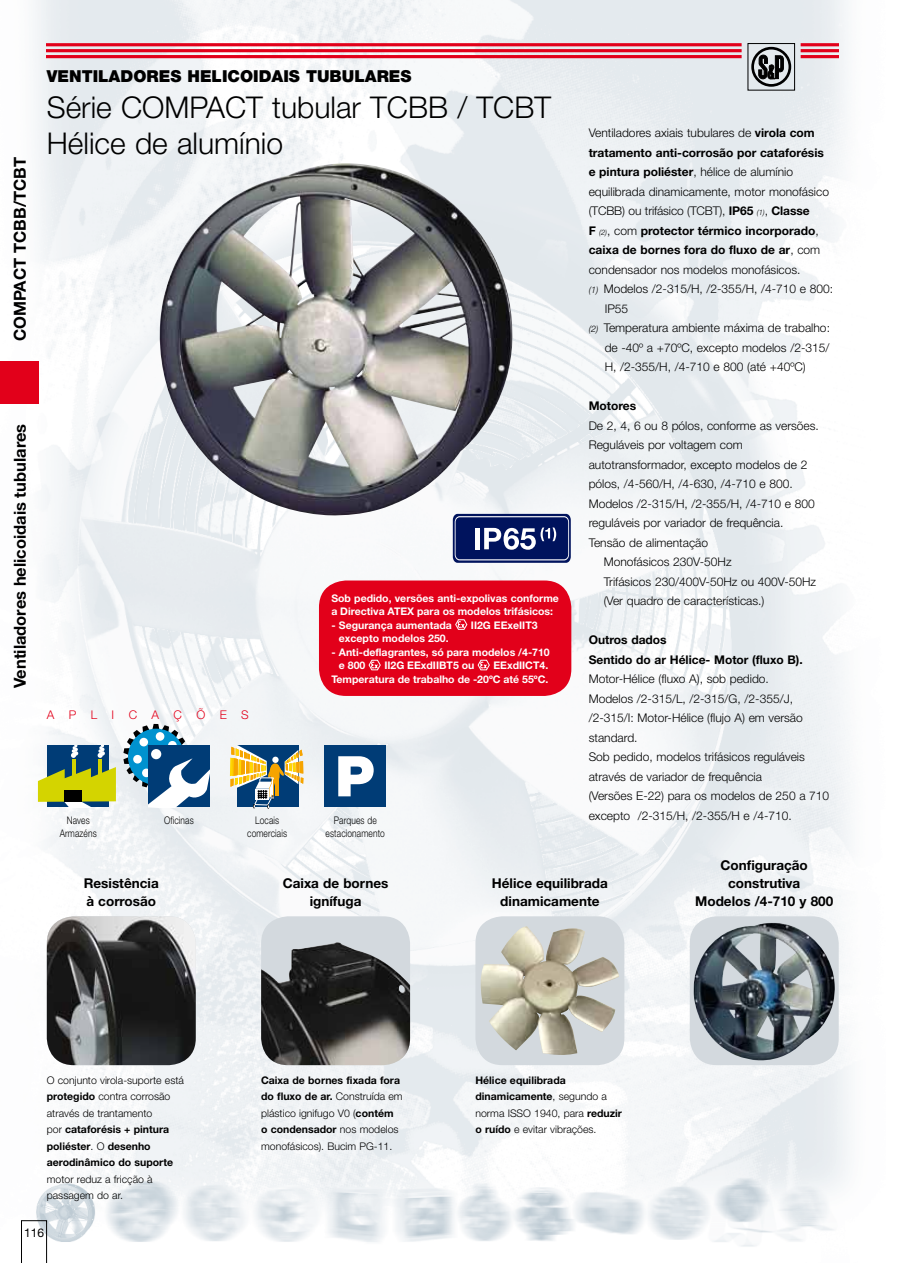
<style>
.page{position:relative;width:915px;height:1263px;background:#fff}
.page>*{position:absolute;margin:0;border:0;box-sizing:border-box;transform-origin:0 0}
.t1{font:300 30px/36px "Helvetica Neue";color:#000}
.t2{font:700 16.5px "Helvetica Neue";color:#000}
.t3{font:900 16.5px "Helvetica Neue";color:#000}
.t4{font:700 13.5px/18px "Helvetica Neue";color:#000;text-align:center}
.t5{font:300 12px/19.5px "Helvetica Neue";color:#000}
.t6{font:700 12px/19.5px "Helvetica Neue";color:#000}
.t7{font:300 12px "Helvetica Neue";letter-spacing:1.2em;color:#e2001a}
.t8{font:12px "Helvetica Neue";color:#000}
.t9{font:300 10.5px/16.5px "Helvetica Neue";color:#000}
.t10{font:700 10.5px/13.5px "Helvetica Neue";color:#fff}
.t11{font:300 10.5px/13.5px "Helvetica Neue";color:#000;text-align:center;scale:.8 1}
.s1{font-weight:700}
.s2{font-weight:300}
.s3{font-style:italic;font-size:7.5px}
.s4{font-weight:300;font-style:italic;font-size:7.5px}
.s5{font-style:italic;font-size:9px}
</style>
<div class="page">
<img style="left:34px;top:0;width:816px;height:1263px">
<div style="left:751px;top:47px;width:40px;height:40px;border:3px solid #000;border-radius:50%"></div>
<svg style="left:758px;top:55px;width:25px;height:24px"></svg>
<hr style="left:47px;top:43px;width:694px;height:3px;background:#e2001a">
<hr style="left:47px;top:49px;width:694px;height:3px;background:#e2001a">
<hr style="left:47px;top:55px;width:694px;height:3px;background:#e2001a">
<hr style="left:800px;top:43px;width:38px;height:3px;background:#e2001a">
<hr style="left:800px;top:49px;width:38px;height:3px;background:#e2001a">
<hr style="left:800px;top:55px;width:38px;height:3px;background:#e2001a">
<div style="left:0;top:361px;width:38px;height:43px;background:#e2001a"></div>
<svg style="left:21px;top:1220px;width:26px;height:43px"></svg>
<img style="left:47px;top:916px;width:149px;height:149px">
<div style="left:261px;top:916px;width:149px;height:149px;background:#d3d9de;border-radius:27px"></div>
<img style="left:261px;top:942px;width:149px;height:123px">
<div style="left:475px;top:916px;width:149px;height:149px;background:#d3d9de;border-radius:27px"></div>
<img style="left:480px;top:926px;width:140px;height:129px">
<div style="left:689px;top:916px;width:149px;height:149px;background:#d3d9de;border-radius:27px"></div>
<img style="left:692px;top:923px;width:143px;height:138px">
<img style="left:153px;top:163px;width:360px;height:353px">
<svg style="left:452px;top:514px;width:118px;height:49px;background:#34437e"></svg>
<div style="left:319px;top:580px;width:252px;height:116px;background:#e2001a;border-radius:27px"></div>
<svg style="left:455px;top:619px;width:12px;height:11px"></svg>
<svg style="left:368px;top:659px;width:13px;height:12px"></svg>
<svg style="left:477px;top:659px;width:13px;height:12px"></svg>
<div style="left:47px;top:745px;width:62px;height:62px;background:#003c76"></div>
<svg style="left:71px;top:745px;width:7px;height:13px"></svg>
<svg style="left:98px;top:745px;width:7px;height:13px"></svg>
<svg style="left:38px;top:767px;width:78px;height:40px"></svg>
<hr style="left:72px;top:759px;width:3px;height:19px;background:#d4d400">
<hr style="left:98px;top:759px;width:4px;height:19px;background:#d4d400">
<div style="left:64px;top:790px;width:17px;height:12px;background:#000"></div>
<svg style="left:123px;top:724px;width:86px;height:83px"></svg>
<div style="left:151px;top:749px;width:10px;height:10px;background:#fff;border-radius:50%"></div>
<svg style="left:230px;top:745px;width:73px;height:64px"></svg>
<div style="left:324px;top:745px;width:61px;height:62px;background:#003c76"></div>
<svg style="left:338px;top:756px;width:35px;height:40px"></svg>
<h2 class="t2" style="left:10px;top:341px;width:186px;rotate:-90deg">COMPACT TCBB/TCBT</h2>
<h2 class="t2" style="left:10px;top:688px;width:266px;rotate:-90deg">Ventiladores helicoidais tubulares</h2>
<h2 class="t3" style="left:47px;top:66px;width:366px">VENTILADORES HELICOIDAIS TUBULARES</h2>
<h1 class="t1" style="left:47px;top:89px;width:505px">Série COMPACT tubular TCBB / TCBT<br>Hélice de alumínio</h1>
<p class="t7" style="left:47px;top:707px;width:203px">APLICAÇÕES</p>
<p class="t10" style="left:331px;top:591px;width:229px">Sob pedido, versões anti-expolivas conforme a Directiva ATEX para os modelos trifásicos:</p>
<p class="t10" style="left:331px;top:618px;width:122px">- Segurança aumentada</p>
<p class="t10" style="left:471px;top:618px;width:68px">II2G EExeIIT3</p>
<p class="t10" style="left:339px;top:632px;width:111px">excepto modelos 250.</p>
<p class="t10" style="left:339px;top:645px;width:212px;text-indent:-7px">- Anti-deflagrantes, só para modelos /4-710 e 800</p>
<p class="t10" style="left:331px;top:659px;width:218px;text-align:right">EExdIICT4.<br>Temperatura de trabalho de -20ºC até 55ºC.</p>
<p class="t10" style="left:384px;top:659px;width:91px">II2G EExdIIBT5 ou</p>
<p class="t11" style="left:60px;top:813px;width:48px">Naves<br>Armazéns</p>
<p class="t11" style="left:164px;top:813px;width:39px">Oficinas</p>
<p class="t11" style="left:247px;top:813px;width:51px">Locais comerciais</p>
<p class="t11" style="left:325px;top:813px;width:76px">Parques de estacionamento</p>
<p class="t5" style="left:588px;top:123px;width:227px">Ventiladores axiais tubulares de <span class="s1">virola com</span></p>
<p class="t6" style="left:588px;top:142px;width:236px">tratamento anti-corrosão por cataforésis</p>
<p class="t6" style="left:588px;top:162px;width:206px">e pintura poliéster<span class="s2">, hélice de alumínio</span></p>
<p class="t5" style="left:588px;top:181px;width:242px">equilibrada dinamicamente, motor monofásico</p>
<p class="t5" style="left:588px;top:201px;width:222px">(TCBB) ou trifásico (TCBT), <span class="s1">IP65</span> <span class="s3">(1)</span>, <span class="s1">Classe</span></p>
<p class="t6" style="left:588px;top:220px;width:231px">F <span class="s4">(2)</span><span class="s2">, com</span> protector térmico incorporado<span class="s2">,</span></p>
<p class="t6" style="left:588px;top:240px;width:233px">caixa de bornes fora do fluxo de ar<span class="s2">, com</span></p>
<p class="t5" style="left:588px;top:259px;width:213px">condensador nos modelos monofásicos.</p>
<p class="t5" style="left:588px;top:279px;width:246px"><span class="s5">(1)</span> Modelos /2-315/H, /2-355/H, /4-710 e 800:</p>
<p class="t5" style="left:604px;top:298px;width:25px">IP55</p>
<p class="t5" style="left:588px;top:318px;width:243px"><span class="s5">(2)</span> Temperatura ambiente máxima de trabalho:</p>
<p class="t5" style="left:604px;top:337px;width:226px">de -40º a +70ºC, excepto modelos /2-315/</p>
<p class="t5" style="left:604px;top:357px;width:202px">H, /2-355/H, /4-710 e 800 (até +40ºC)</p>
<p class="t6" style="left:588px;top:396px;width:49px">Motores</p>
<p class="t5" style="left:588px;top:415px;width:232px">De 2, 4, 6 ou 8 pólos, conforme as versões.</p>
<p class="t5" style="left:588px;top:435px;width:155px">Reguláveis por voltagem com</p>
<p class="t5" style="left:588px;top:454px;width:220px">autotransformador, excepto modelos de 2</p>
<p class="t5" style="left:588px;top:474px;width:205px">pólos, /4-560/H, /4-630, /4-710 e 800.</p>
<p class="t5" style="left:588px;top:493px;width:227px">Modelos /2-315/H, /2-355/H, /4-710 e 800</p>
<p class="t5" style="left:588px;top:513px;width:196px">reguláveis por variador de frequência.</p>
<p class="t5" style="left:588px;top:532px;width:121px">Tensão de alimentação</p>
<p class="t5" style="left:603px;top:552px;width:129px">Monofásicos 230V-50Hz</p>
<p class="t5" style="left:603px;top:571px;width:214px">Trifásicos 230/400V-50Hz ou 400V-50Hz</p>
<p class="t5" style="left:603px;top:591px;width:162px">(Ver quadro de características.)</p>
<p class="t6" style="left:588px;top:630px;width:215px">Outros dados<br>Sentido do ar Hélice- Motor (fluxo B).</p>
<p class="t5" style="left:588px;top:669px;width:242px">Motor-Hélice (fluxo A), sob pedido.<br>Modelos /2-315/L, /2-315/G, /2-355/J, /2-315/I: Motor-Hélice (flujo A) em versão standard.<br>Sob pedido, modelos trifásicos reguláveis através de variador de frequência<br>(Versões E-22) para os modelos de 250 a 710 excepto /2-315/H, /2-355/H e /4-710.</p>
<p class="t4" style="left:84px;top:873px;width:76px;text-align:left">Resistência à corrosão</p>
<p class="t4" style="left:283px;top:873px;width:107px">Caixa de bornes ignífuga</p>
<p class="t4" style="left:491px;top:873px;width:118px">Hélice equilibrada dinamicamente</p>
<p class="t4" style="left:695px;top:855px;width:139px">Configuração construtiva<br>Modelos /4-710 y 800</p>
<p class="t9" style="left:47px;top:1071px;width:139px">O conjunto virola-suporte está <span class="s1">protegido</span> contra corrosão através de trantamento<br>por <span class="s1">cataforésis + pintura poliéster</span>. O <span class="s1">desenho aerodinâmico do suporte</span></p>
<p class="t9" style="left:47px;top:1170px;width:107px">motor reduz a fricção à passagem do ar.</p>
<p class="t9" style="left:261px;top:1071px;width:143px"><span class="s1">Caixa de bornes fixada fora do fluxo de ar.</span> Construída em plástico ignifugo V0 (<span class="s1">contém<br>o condensador</span> nos modelos monofásicos). Bucim PG-11.</p>
<p class="t9" style="left:475px;top:1071px;width:148px"><span class="s1">Hélice equilibrada dinamicamente</span>, segundo a norma ISSO 1940, para <span class="s1">reduzir o ruído</span> e evitar vibrações.</p>
<p class="t8" style="left:24px;top:1225px;width:22px">116</p>
</div>
